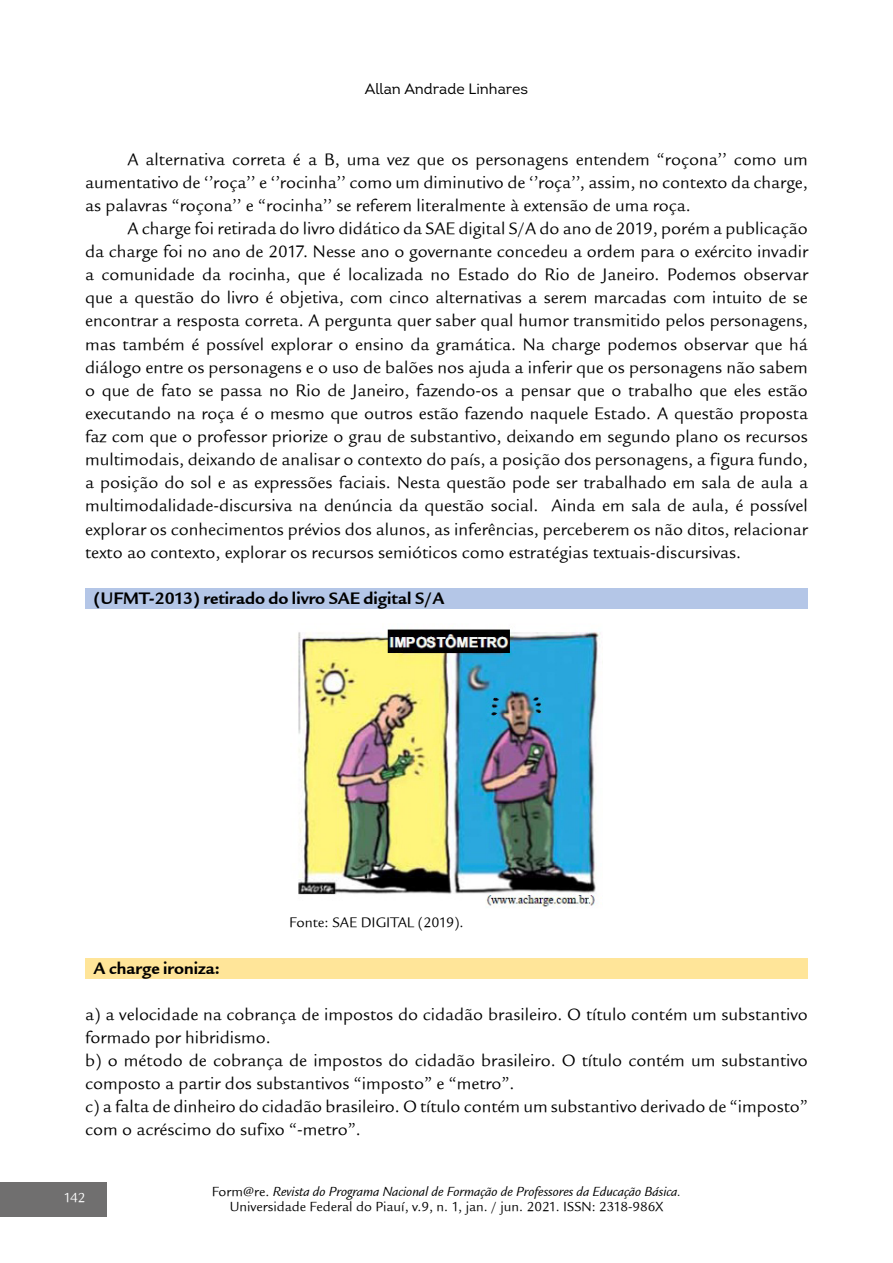
<style>
.page{position:relative;width:893px;height:1263px;background:#fff}
.page>*{position:absolute;margin:0;border:0;box-sizing:border-box;transform-origin:0 0}
.t1{font:18px/23.1px "Legacy Sans ITCTT Book";color:#000;text-align:justify}
.t2{font:18px "Legacy Sans ITCTT Bold";color:#000}
.t3{font:15px "Legacy Sans ITCTT Book";color:#000}
.t4{font:15px "Intro";color:#000}
.t5{font:14.25px/15px "Legacy Sans ITCTT Book";color:#000;text-align:center}
.t6{font:14.25px "Legacy Sans ITCTT Book";color:#fff}
.s1{font-style:italic}
</style>
<div class="page">
<div style="left:0;top:1183px;width:107px;height:34px;background:#706f6f"></div>
<div style="left:85px;top:588px;width:723px;height:21px;background:#b4c6e7"></div>
<div style="left:85px;top:957px;width:723px;height:21px;background:#ffe599"></div>
<img style="left:298px;top:629px;width:302px;height:279px">
<p class="t4" style="left:365px;top:80px;width:165px">Allan Andrade Linhares</p>
<p class="t1" style="left:85px;top:148px;width:724px;text-indent:43px">A alternativa correta é a B, uma vez que os personagens entendem “roçona’’ como um aumentativo de ‘’roça’’ e ‘’rocinha’’ como um diminutivo de ‘’roça’’, assim, no contexto da charge, as palavras “roçona’’ e “rocinha’’ se referem literalmente à extensão de uma roça.</p>
<p class="t1" style="left:85px;top:217px;width:724px;text-indent:43px">A charge foi retirada do livro didático da SAE digital S/A do ano de 2019, porém a publicação da charge foi no ano de 2017. Nesse ano o governante concedeu a ordem para o exército invadir a comunidade da rocinha, que é localizada no Estado do Rio de Janeiro. Podemos observar que a questão do livro é objetiva, com cinco alternativas a serem marcadas com intuito de se encontrar a resposta correta. A pergunta quer saber qual humor transmitido pelos personagens, mas também é possível explorar o ensino da gramática. Na charge podemos observar que há diálogo entre os personagens e o uso de balões nos ajuda a inferir que os personagens não sabem o que de fato se passa no Rio de Janeiro, fazendo-os a pensar que o trabalho que eles estão executando na roça é o mesmo que outros estão fazendo naquele Estado. A questão proposta faz com que o professor priorize o grau de substantivo, deixando em segundo plano os recursos multimodais, deixando de analisar o contexto do país, a posição dos personagens, a figura fundo, a posição do sol e as expressões faciais. Nesta questão pode ser trabalhado em sala de aula a multimodalidade-discursiva na denúncia da questão social. Ainda em sala de aula, é possível explorar os conhecimentos prévios dos alunos, as inferências, perceberem os não ditos, relacionar texto ao contexto, explorar os recursos semióticos como estratégias textuais-discursivas.</p>
<p class="t2" style="left:94px;top:588px;width:352px">(UFMT-2013) retirado do livro SAE digital S/A</p>
<p class="t3" style="left:289px;top:914px;width:176px">Fonte: SAE DIGITAL (2019).</p>
<p class="t2" style="left:94px;top:957px;width:128px">A charge ironiza:</p>
<p class="t1" style="left:85px;top:1003px;width:724px;text-align:left">a) a velocidade na cobrança de impostos do cidadão brasileiro. O título contém um substantivo formado por hibridismo.<br>b) o método de cobrança de impostos do cidadão brasileiro. O título contém um substantivo composto a partir dos substantivos “imposto” e “metro”.<br>c) a falta de dinheiro do cidadão brasileiro. O título contém um substantivo derivado de “imposto” com o acréscimo do sufixo “-metro”.</p>
<p class="t6" style="left:63px;top:1189px;width:24px">142</p>
<p class="t5" style="left:212px;top:1184px;width:471px">Form@re. <span class="s1">Revista do Programa Nacional de Formação de Professores da Educação Básica.<br></span>Universidade Federal do Piauí, v.9, n. 1, jan. / jun. 2021. ISSN: 2318-986X</p>
</div>
